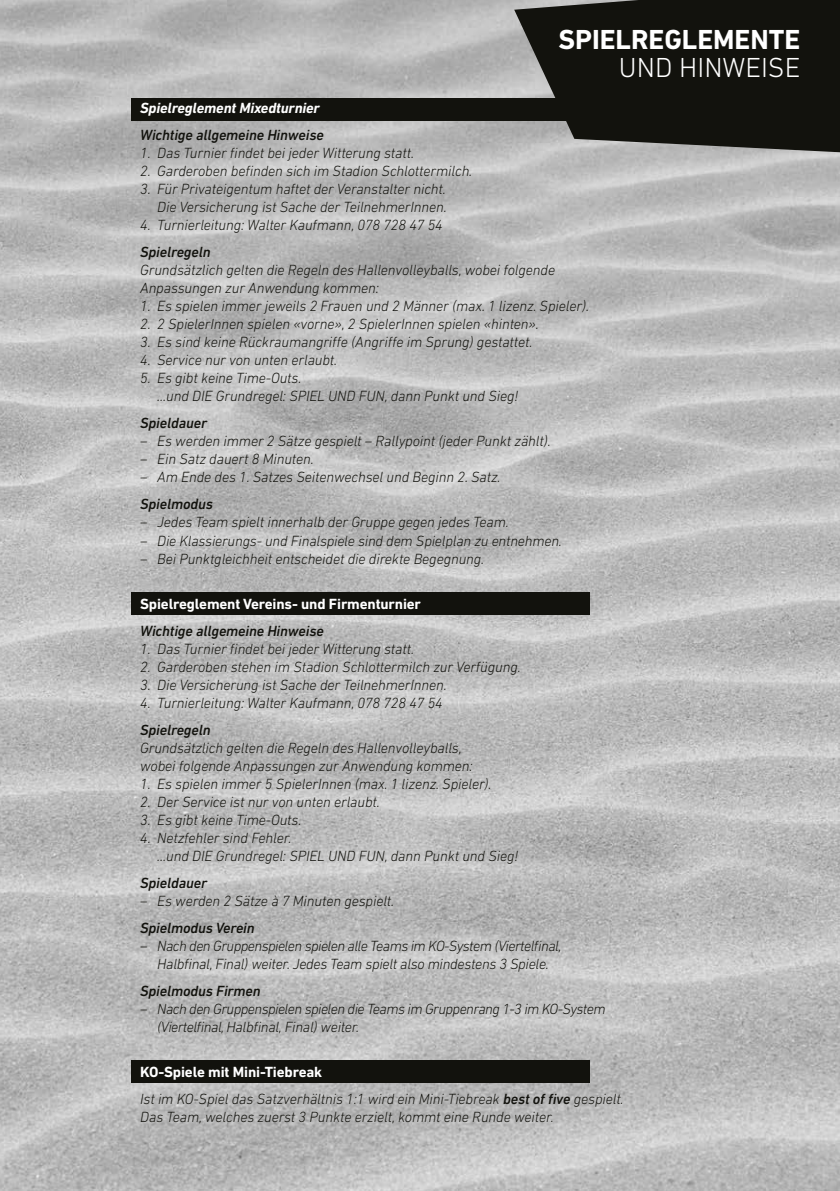
<style>
.page{position:relative;width:840px;height:1191px;background:#fff}
.page>*{position:absolute;margin:0;border:0;box-sizing:border-box;transform-origin:0 0}
.t1{font:700 28px "DIN Next LT Pro";color:#fff}
.t2{font:300 28px "DIN Next LT Pro";color:#fff}
.t3{font:italic 300 15px/18px "DIN Next LT Pro";letter-spacing:-.01em;color:#12120d}
.t4{font:italic 300 15px/18px "DIN Next LT Pro";letter-spacing:-.035em;color:#12120d;text-align:center}
.t5{font:italic 500 15px "DIN Next LT Pro";letter-spacing:-.01em;color:#12120d}
.t6{font:700 15px "DIN Next LT Pro";letter-spacing:-.01em;color:#fff}
.t7{font:italic 700 15px "DIN Next LT Pro";letter-spacing:-.01em;color:#fff}
.s1{font-weight:700;font-style:normal;color:#fff}
.s2{font-weight:500}
</style>
<div class="page">
<img style="left:0;top:0;width:839px;height:1191px">
<div style="left:132px;top:98px;width:457px;height:22px;background:#12120d"></div>
<div style="left:132px;top:592px;width:457px;height:23px;background:#12120d"></div>
<div style="left:132px;top:1060px;width:457px;height:22px;background:#12120d"></div>
<svg style="left:514px;top:0;width:325px;height:152px;background:#262622"></svg>
<h1 class="t1" style="left:558px;top:23px;width:243px">SPIELREGLEMENTE</h1>
<h1 class="t2" style="left:618px;top:52px;width:183px">UND HINWEISE</h1>
<p class="t7" style="left:140px;top:99px;width:181px">Spielreglement Mixedturnier</p>
<p class="t5" style="left:140px;top:127px;width:185px">Wichtige allgemeine Hinweise</p>
<p class="t3" style="left:140px;top:144px;width:275px">1. Das Turnier findet bei jeder Witterung statt.</p>
<p class="t3" style="left:140px;top:162px;width:333px">2. Garderoben befinden sich im Stadion Schlottermilch.</p>
<p class="t3" style="left:140px;top:180px;width:308px;text-align:right">3. Für Privateigentum haftet der Veranstalter nicht.<br>Die Versicherung ist Sache der TeilnehmerInnen.</p>
<p class="t3" style="left:140px;top:216px;width:304px">4. Turnierleitung: Walter Kaufmann, 078 728 47 54</p>
<p class="t5" style="left:140px;top:244px;width:72px">Spielregeln</p>
<p class="t3" style="left:140px;top:261px;width:416px">Grundsätzlich gelten die Regeln des Hallenvolleyballs, wobei folgende<br>Anpassungen zur Anwendung kommen:</p>
<p class="t3" style="left:140px;top:297px;width:450px">1. Es spielen immer jeweils 2 Frauen und 2 Männer (max. 1 lizenz. Spieler).</p>
<p class="t3" style="left:140px;top:315px;width:400px">2. 2 SpielerInnen spielen «vorne», 2 SpielerInnen spielen «hinten».</p>
<p class="t3" style="left:140px;top:333px;width:393px">3. Es sind keine Rückraumangriffe (Angriffe im Sprung) gestattet.</p>
<p class="t3" style="left:140px;top:351px;width:198px">4. Service nur von unten erlaubt.</p>
<p class="t3" style="left:157px;top:369px;width:362px;text-indent:-17px">5. Es gibt keine Time-Outs.<br>...und DIE Grundregel: SPIEL UND FUN, dann Punkt und Sieg!</p>
<p class="t5" style="left:140px;top:415px;width:68px">Spieldauer</p>
<p class="t3" style="left:140px;top:432px;width:412px">– Es werden immer 2 Sätze gespielt – Rallypoint (jeder Punkt zählt).</p>
<p class="t3" style="left:140px;top:450px;width:175px">– Ein Satz dauert 8 Minuten.</p>
<p class="t3" style="left:140px;top:468px;width:362px">– Am Ende des 1. Satzes Seitenwechsel und Beginn 2. Satz.</p>
<p class="t5" style="left:140px;top:496px;width:74px">Spielmodus</p>
<p class="t3" style="left:140px;top:513px;width:370px">– Jedes Team spielt innerhalb der Gruppe gegen jedes Team.</p>
<p class="t3" style="left:140px;top:531px;width:423px">– Die Klassierungs- und Finalspiele sind dem Spielplan zu entnehmen.</p>
<p class="t3" style="left:140px;top:549px;width:345px">– Bei Punktgleichheit entscheidet die direkte Begegnung.</p>
<p class="t6" style="left:140px;top:594px;width:282px">Spielreglement Vereins- und Firmenturnier</p>
<p class="t5" style="left:140px;top:622px;width:185px">Wichtige allgemeine Hinweise</p>
<p class="t3" style="left:140px;top:639px;width:275px">1. Das Turnier findet bei jeder Witterung statt.</p>
<p class="t3" style="left:140px;top:657px;width:382px">2. Garderoben stehen im Stadion Schlottermilch zur Verfügung.</p>
<p class="t3" style="left:140px;top:675px;width:308px">3. Die Versicherung ist Sache der TeilnehmerInnen.</p>
<p class="t3" style="left:140px;top:693px;width:304px">4. Turnierleitung: Walter Kaufmann, 078 728 47 54</p>
<p class="t5" style="left:140px;top:721px;width:72px">Spielregeln</p>
<p class="t3" style="left:140px;top:738px;width:334px">Grundsätzlich gelten die Regeln des Hallenvolleyballs, wobei folgende Anpassungen zur Anwendung kommen:</p>
<p class="t3" style="left:140px;top:774px;width:353px">1. Es spielen immer 5 SpielerInnen (max. 1 lizenz. Spieler).</p>
<p class="t3" style="left:140px;top:792px;width:241px">2. Der Service ist nur von unten erlaubt.</p>
<p class="t3" style="left:140px;top:810px;width:163px">3. Es gibt keine Time-Outs.</p>
<p class="t3" style="left:157px;top:828px;width:362px;text-indent:-17px">4. Netzfehler sind Fehler.<br>...und DIE Grundregel: SPIEL UND FUN, dann Punkt und Sieg!</p>
<p class="t5" style="left:140px;top:874px;width:68px">Spieldauer</p>
<p class="t3" style="left:140px;top:891px;width:255px">– Es werden 2 Sätze à 7 Minuten gespielt.</p>
<p class="t5" style="left:140px;top:919px;width:116px">Spielmodus Verein</p>
<p class="t4" style="left:140px;top:936px;width:422px">– Nach den Gruppenspielen spielen alle Teams im KO-System (Viertelfinal,<br>Halbfinal, Final) weiter. Jedes Team spielt also mindestens 3 Spiele.</p>
<p class="t5" style="left:140px;top:982px;width:122px">Spielmodus Firmen</p>
<p class="t4" style="left:157px;top:999px;width:449px;text-align:left;text-indent:-17px">– Nach den Gruppenspielen spielen die Teams im Gruppenrang 1-3 im KO-System (Viertelfinal, Halbfinal, Final) weiter.</p>
<p class="t3" style="left:140px;top:1058px;width:485px;line-height:27px"><span class="s1">KO-Spiele mit Mini-Tiebreak<br></span>Ist im KO-Spiel das Satzverhältnis 1:1 wird ein Mini-Tiebreak <span class="s2">best of five</span> gespielt.</p>
<p class="t3" style="left:140px;top:1107px;width:415px">Das Team, welches zuerst 3 Punkte erzielt, kommt eine Runde weiter.</p>
</div>
